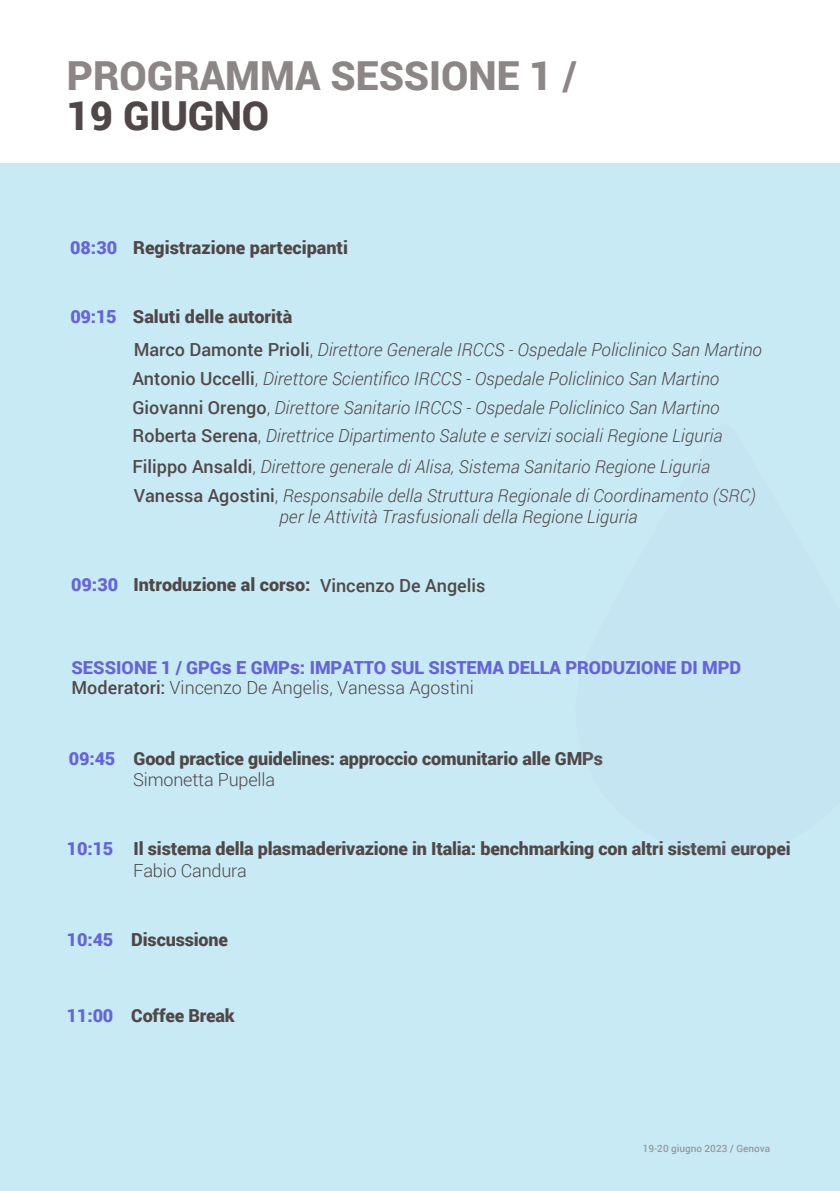
<style>
.page{position:relative;width:840px;height:1191px;background:#fff}
.page>*{position:absolute;margin:0;border:0;box-sizing:border-box;transform-origin:0 0}
.t1{font:900 40px "Roboto";color:#8c8786}
.t2{font:900 40px "Roboto";letter-spacing:-.01em;color:#504848}
.t3{font:italic 300 18px/28.6px "Roboto";color:#504848}
.t4{font:900 18px/21.6px "Roboto";letter-spacing:-.01em;color:#504848}
.t5{font:900 18px/20px "Roboto";letter-spacing:-.005em;color:#6564db}
.t6{font:300 18px "Roboto";letter-spacing:-.01em;color:#504848}
.t7{font:500 10px "Roboto";color:#999}
.s1{color:#6564db}
.s2{font-weight:900;font-style:normal;color:#6564db}
.s3{font-weight:900;font-style:normal}
.s4{font-weight:500;font-style:normal}
.s5{font-style:normal}
.s6{font-weight:500}
.s7{font-weight:500;color:#504848}
.s8{font-weight:300;color:#504848}
.s9{font-weight:300}
</style>
<div class="page">
<div style="left:0;top:163px;width:839px;height:1028px;background:#c8eaf5"></div>
<h1 class="t1" style="left:67px;top:48px;width:511px">PROGRAMMA SESSIONE 1 /</h1>
<h1 class="t2" style="left:67px;top:88px;width:204px">19 GIUGNO</h1>
<p class="t4" style="left:70px;top:236px;width:279px"><span class="s1">08:30</span> Registrazione partecipanti</p>
<p class="t3" style="left:134px;top:300px;width:629px;line-height:33px;text-indent:-63px"><span class="s2">09:15</span> <span class="s3">Saluti delle autorità<br></span><span class="s4">Marco Damonte Prioli</span><span class="s5">,</span> Direttore Generale IRCCS - Ospedale Policlinico San Martino</p>
<p class="t3" style="left:132px;top:364px;width:591px"><span class="s4">Antonio Uccelli</span><span class="s5">,</span> Direttore Scientifico IRCCS - Ospedale Policlinico San Martino<br><span class="s4">Giovanni Orengo</span><span class="s5">,</span> Direttore Sanitario IRCCS - Ospedale Policlinico San Martino<br><span class="s4">Roberta Serena</span><span class="s5">,</span> Direttrice Dipartimento Salute e servizi sociali Regione Liguria</p>
<p class="t3" style="left:132px;top:451px;width:624px"><span class="s4">Filippo Ansaldi</span><span class="s5">,</span> Direttore generale di Alisa, Sistema Sanitario Regione Liguria<br><span class="s4">Vanessa Agostini</span><span class="s5">,</span> Responsabile della Struttura Regionale di Coordinamento (SRC)</p>
<p class="t3" style="left:279px;top:502px;width:359px">per le Attività Trasfusionali della Regione Liguria</p>
<p class="t4" style="left:71px;top:573px;width:415px"><span class="s1">09:30</span> Introduzione al corso: <span class="s6">Vincenzo De Angelis</span></p>
<p class="t5" style="left:71px;top:657px;width:671px">SESSIONE 1 / GPGs E GMPs: IMPATTO SUL SISTEMA DELLA PRODUZIONE DI MPD<br><span class="s7">Moderatori:</span> <span class="s8">Vincenzo De Angelis, Vanessa Agostini</span></p>
<p class="t4" style="left:133px;top:746px;width:471px;text-indent:-64px"><span class="s1">09:45</span> Good practice guidelines: approccio comunitario alle GMPs<br><span class="s9">Simonetta Pupella</span></p>
<p class="t5" style="left:67px;top:837px;width:48px">10:15</p>
<p class="t4" style="left:133px;top:837px;width:658px">Il sistema della plasmaderivazione in Italia: benchmarking con altri sistemi europei</p>
<p class="t6" style="left:133px;top:858px;width:115px">Fabio Candura</p>
<p class="t4" style="left:67px;top:928px;width:162px"><span class="s1">10:45</span> Discussione</p>
<p class="t5" style="left:67px;top:1005px;width:48px">11:00</p>
<p class="t4" style="left:131px;top:1004px;width:105px">Coffee Break</p>
<p class="t7" style="left:642px;top:1141px;width:129px">19-20 giugno 2023 / Genova</p>
</div>
